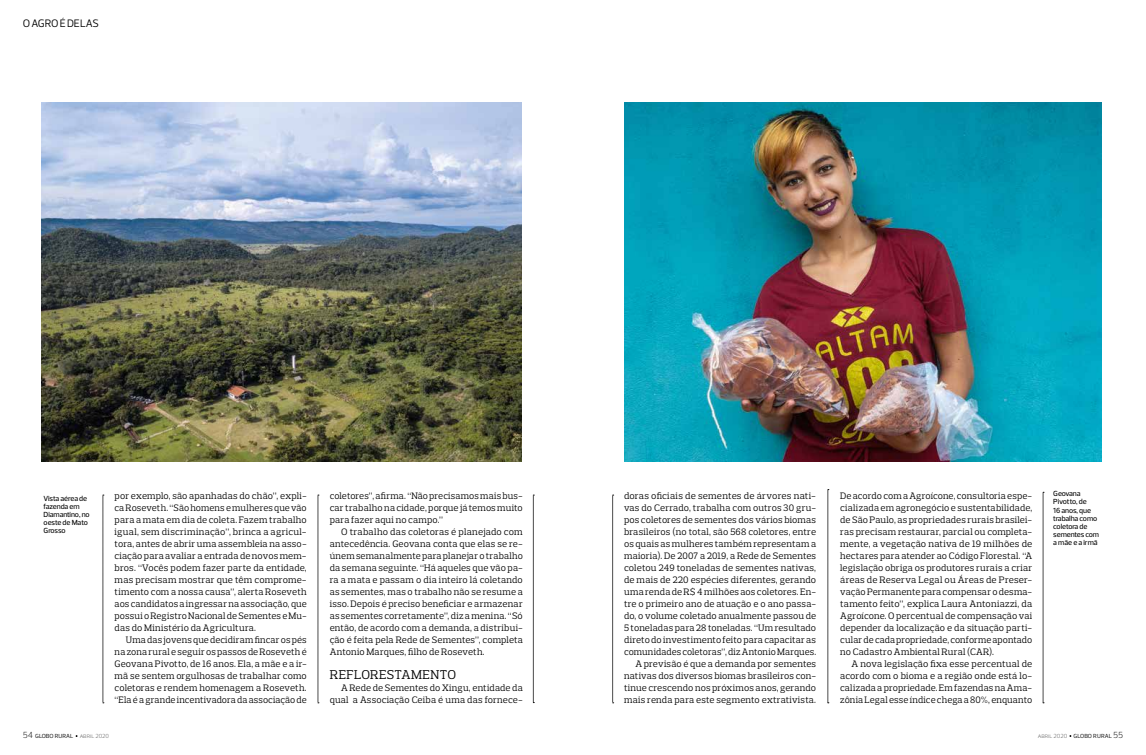
<style>
.page{position:relative;width:1146px;height:755px;background:#fff}
.page>*{position:absolute;margin:0;border:0;box-sizing:border-box;transform-origin:0 0}
.t1{font:13px "Prelo Slab";color:#000}
.t2{font:11px "Prelo";letter-spacing:.005em;color:#000}
.t3{font:9.5px/12px "Prelo Slab";letter-spacing:.01em;color:#000;text-align:justify}
.t4{font:500 7.5px/8px "Prelo";letter-spacing:-.01em;color:#000}
.t5{font:6px "Prelo";letter-spacing:.01em;color:#000}
.s1{font-weight:300;font-size:9px}
.s2{font-weight:300;color:#565656}
</style>
<div class="page">
<svg style="left:827px;top:489px;width:1px;height:214px"></svg>
<svg style="left:1042px;top:492px;width:1px;height:211px"></svg>
<svg style="left:612px;top:494px;width:1px;height:209px"></svg>
<img style="left:624px;top:102px;width:477px;height:359px">
<img style="left:42px;top:102px;width:480px;height:359px">
<svg style="left:103px;top:494px;width:1px;height:209px"></svg>
<svg style="left:318px;top:494px;width:1px;height:209px"></svg>
<svg style="left:533px;top:494px;width:1px;height:208px"></svg>
<p class="t2" style="left:23px;top:17px;width:78px">O AGRO É DELAS</p>
<p class="t4" style="left:44px;top:494px;width:48px">Vista aérea de fazenda em<br>Diamantino, no oeste de Mato<br>Grosso</p>
<p class="t4" style="left:1053px;top:489px;width:47px">Geovana<br>Pivotto, de<br>16 anos, que trabalha como coletora de sementes com a mãe e a irmã</p>
<p class="t3" style="left:115px;top:489px;width:193px">por exemplo, são apanhadas do chão”, expli&shy;ca Roseveth. “São homens e mulheres que vão para a mata em dia de coleta. Fazem trabalho igual, sem discriminação”, brinca a agricul&shy;tora, antes de abrir uma assembleia na asso&shy;ciação para avaliar a entrada de novos mem&shy;bros. “Vocês podem fazer parte da entidade, mas precisam mostrar que têm comprome&shy;timento com a nossa causa”, alerta Roseveth aos candidatos a ingressar na associação, que possui o Registro Nacional de Sementes e Mu&shy;das do Ministério da Agricultura.</p>
<p class="t3" style="left:115px;top:633px;width:193px;text-indent:11px">Uma das jovens que decidiram fincar os pés na zona rural e seguir os passos de Roseveth é Geovana Pivotto, de 16 anos. Ela, a mãe e a ir&shy;mã se sentem orgulhosas de trabalhar como coletoras e rendem homenagem a Roseveth. “Ela é a grande incentivadora da associação de</p>
<p class="t3" style="left:330px;top:489px;width:194px">coletores”, afirma. “Não precisamos mais bus&shy;car trabalho na cidade, porque já temos muito para fazer aqui no campo.”</p>
<p class="t3" style="left:330px;top:525px;width:194px;text-indent:11px">O trabalho das coletoras é planejado com antecedência. Geovana conta que elas se re&shy;únem semanalmente para planejar o trabalho da semana seguinte. “Há aqueles que vão pa&shy;ra a mata e passam o dia inteiro lá coletando as sementes, mas o trabalho não se resume a isso. Depois é preciso beneficiar e armazenar as sementes corretamente”, diz a menina. “Só então, de acordo com a demanda, a distribui&shy;ção é feita pela Rede de Sementes”, completa Antonio Marques, filho de Roseveth.</p>
<h1 class="t1" style="left:330px;top:666px;width:10px">reflorestamento</h1>
<p class="t3" style="left:330px;top:681px;width:194px;text-align:right">A Rede de Sementes do Xingu, entidade da qual a Associação Ceiba é uma das fornece-</p>
<p class="t3" style="left:624px;top:489px;width:194px;text-align:right">doras oficiais de sementes de árvores nati&shy;vas do Cerrado, trabalha com outros 30 gru&shy;pos coletores de sementes dos vários biomas brasileiros (no total, são 568 coletores, entre os quais as mulheres também representam a maioria). De 2007 a 2019, a Rede de Sementes coletou 249 toneladas de sementes nativas, de mais de 220 espécies diferentes, gerando uma renda de R$ 4 milhões aos coletores. En&shy;tre o primeiro ano de atuação e o ano passa&shy;do, o volume coletado anualmente passou de 5 toneladas para 28 toneladas. “Um resultado direto do investimento feito para capacitar as comunidades coletoras”, diz Antonio Marques.<br>A previsão é que a demanda por sementes nativas dos diversos biomas brasileiros con&shy;tinue crescendo nos próximos anos, gerando mais renda para este segmento extrativista.</p>
<p class="t3" style="left:840px;top:489px;width:194px">De acordo com a Agroícone, consultoria espe&shy;cializada em agronegócio e sustentabilidade, de São Paulo, as propriedades rurais brasilei&shy;ras precisam restaurar, parcial ou completa&shy;mente, a vegetação nativa de 19 milhões de hectares para atender ao Código Florestal. “A legislação obriga os produtores rurais a criar áreas de Reserva Legal ou Áreas de Preser&shy;vação Permanente para compensar o desma&shy;tamento feito”, explica Laura Antoniazzi, da Agroícone. O percentual de compensação vai depender da localização e da situação parti&shy;cular de cada propriedade, conforme apontado no Cadastro Ambiental Rural (CAR).</p>
<p class="t3" style="left:840px;top:657px;width:194px;text-indent:11px">A nova legislação fixa esse percentual de acordo com o bioma e a região onde está lo&shy;calizada a propriedade. Em fazendas na Ama&shy;zônia Legal esse índice chega a 80%, enquanto</p>
<p class="t5" style="left:23px;top:731px;width:88px"><span class="s1">54</span> GLOBO RURAL <span class="s2">ABRIL 2020</span></p>
<p class="t5" style="left:1037px;top:731px;width:87px"><span class="s2">ABRIL 2020</span> GLOBO RURAL <span class="s1">55</span></p>
</div>
